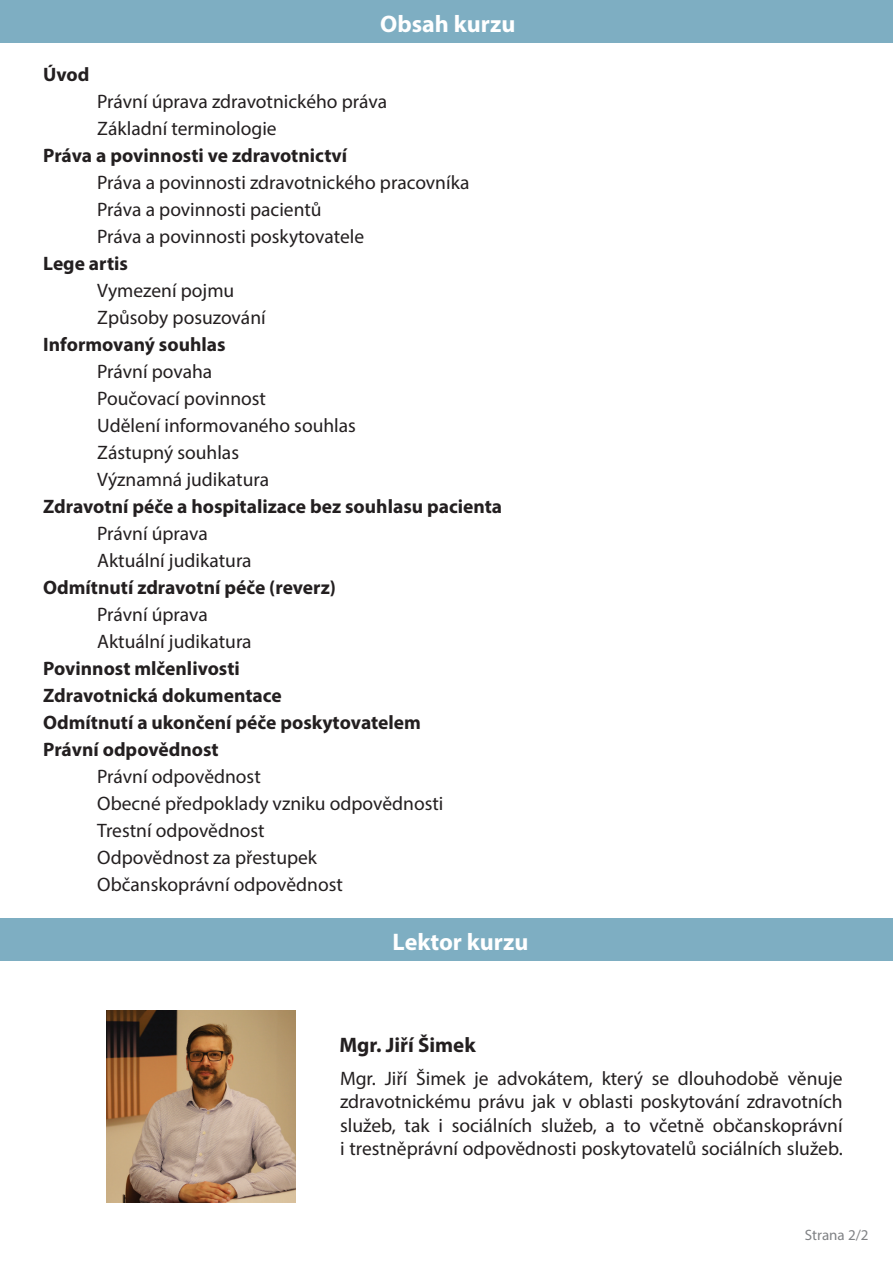
<style>
.page{position:relative;width:893px;height:1263px;background:#fff}
.page>*{position:absolute;margin:0;border:0;box-sizing:border-box;transform-origin:0 0}
.t1{font:700 24px "Myriad Pro";color:#fff}
.t2{font:700 21px "Myriad Pro";color:#231f20}
.t3{font:19.5px/27px "Myriad Pro";color:#231f20}
.t4{font:700 19.5px/27px "Myriad Pro";color:#231f20}
.t5{font:15px "Myriad Pro";color:#808285}
</style>
<div class="page">
<div style="left:0;top:918px;width:893px;height:42px;background:#7eaec2"></div>
<div style="left:0;top:1px;width:893px;height:42px;background:#7eaec2"></div>
<img style="left:106px;top:1011px;width:189px;height:191px">
<p class="t4" style="left:43px;top:60px;width:48px">Úvod</p>
<p class="t1" style="left:380px;top:8px;width:137px">Obsah kurzu</p>
<p class="t3" style="left:97px;top:87px;width:291px">Právní úprava zdravotnického práva<br>Základní terminologie</p>
<p class="t4" style="left:43px;top:141px;width:306px">Práva a povinnosti ve zdravotnictví</p>
<p class="t3" style="left:97px;top:168px;width:374px">Práva a povinnosti zdravotnického pracovníka<br>Práva a povinnosti pacientů<br>Práva a povinnosti poskytovatele</p>
<p class="t4" style="left:43px;top:249px;width:86px">Lege artis</p>
<p class="t3" style="left:97px;top:276px;width:170px">Vymezení pojmu<br>Způsoby posuzování</p>
<p class="t4" style="left:43px;top:330px;width:184px">Informovaný souhlas</p>
<p class="t3" style="left:97px;top:357px;width:260px">Právní povaha<br>Poučovací povinnost<br>Udělení informovaného souhlas<br>Zástupný souhlas<br>Významná judikatura</p>
<p class="t4" style="left:43px;top:492px;width:461px">Zdravotní péče a hospitalizace bez souhlasu pacienta</p>
<p class="t3" style="left:97px;top:519px;width:156px">Právní úprava<br>Aktuální judikatura</p>
<p class="t4" style="left:43px;top:573px;width:294px">Odmítnutí zdravotní péče (reverz)</p>
<p class="t3" style="left:97px;top:600px;width:156px">Právní úprava<br>Aktuální judikatura</p>
<p class="t4" style="left:43px;top:654px;width:379px">Povinnost mlčenlivosti<br>Zdravotnická dokumentace<br>Odmítnutí a ukončení péče poskytovatelem<br>Právní odpovědnost</p>
<p class="t3" style="left:97px;top:763px;width:348px">Právní odpovědnost<br>Obecné předpoklady vzniku odpovědnosti<br>Trestní odpovědnost<br>Odpovědnost za přestupek<br>Občanskoprávní odpovědnost</p>
<p class="t1" style="left:393px;top:926px;width:137px">Lektor kurzu</p>
<p class="t2" style="left:339px;top:1031px;width:138px">Mgr. Jiří Šimek</p>
<p class="t3" style="left:340px;top:1066px;width:504px;line-height:23.4px;text-align:justify">Mgr. Jiří Šimek je advokátem, který se dlouhodobě věnuje zdravotnickému právu jak v oblasti poskytování zdravotních služeb, tak i sociálních služeb, a to včetně občanskoprávní i trestněprávní odpovědnosti poskytovatelů sociálních služeb.</p>
<p class="t5" style="left:805px;top:1225px;width:65px">Strana 2/2</p>
</div>
